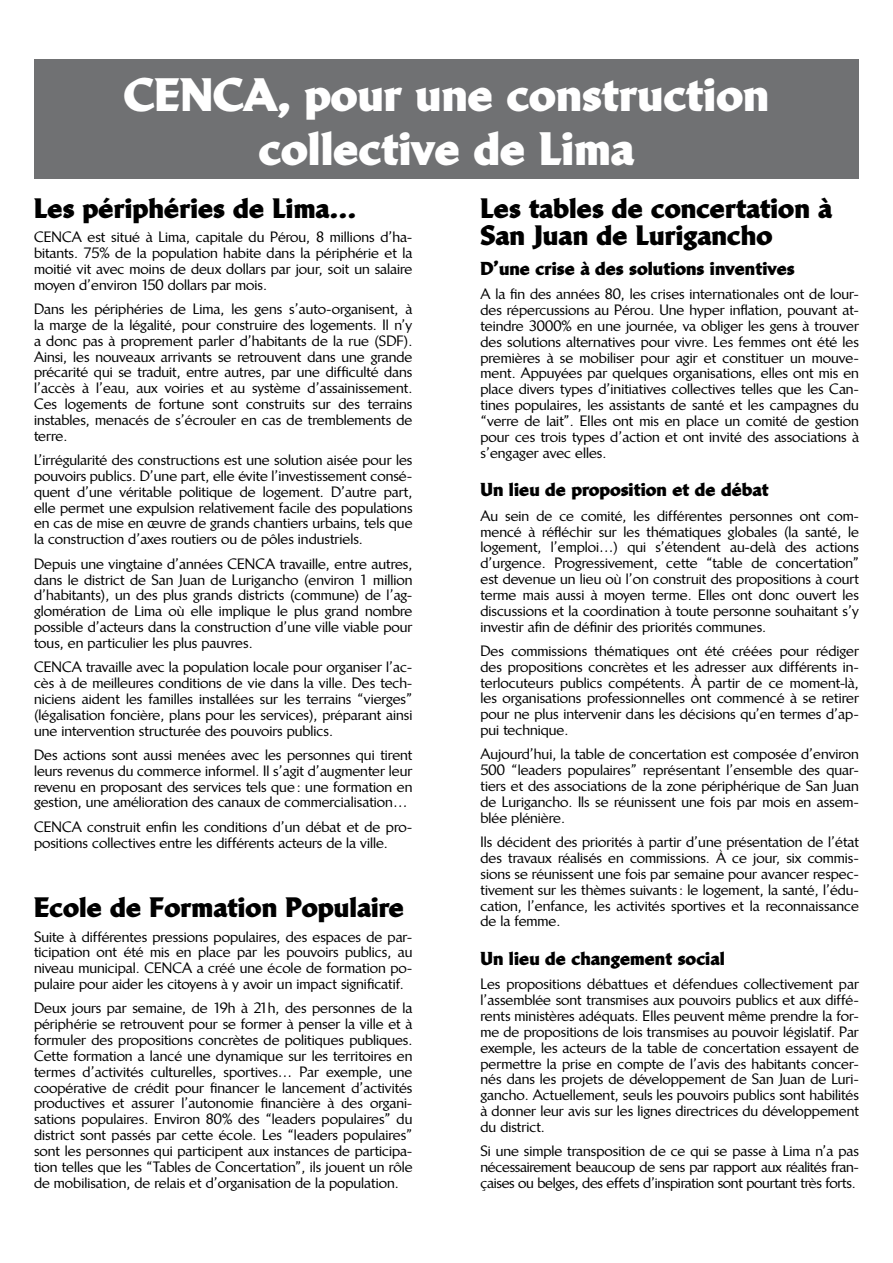
<style>
.page{position:relative;width:893px;height:1263px;background:#fff}
.page>*{position:absolute;margin:0;border:0;box-sizing:border-box;transform-origin:0 0}
.t1{font:900 45px/54px "Linotype Brewery";color:#fff;text-align:center}
.t2{font:900 27px/27px "Linotype Brewery";color:#000}
.t3{font:900 18px "Linotype Brewery";color:#000}
.t4{font:500 14.4px/15.9px "Linotype Brewery";color:#000;text-align:justify}
</style>
<div class="page">
<div style="left:34px;top:60px;width:825px;height:119px;background:#707173"></div>
<h1 class="t1" style="left:124px;top:66px;width:647px">CENCA, pour une construction collective de Lima</h1>
<h2 class="t2" style="left:34px;top:194px;width:324px">Les périphéries de Lima…</h2>
<p class="t4" style="left:34px;top:229px;width:380px">CENCA est situé à Lima, capitale du Pérou, 8 millions d’ha&shy;bitants. 75% de la population habite dans la périphérie et la moitié vit avec moins de deux dollars par jour, soit un salaire moyen d’environ 150 dollars par mois.</p>
<p class="t4" style="left:34px;top:301px;width:380px">Dans les périphéries de Lima, les gens s’auto-organisent, à la marge de la légalité, pour construire des logements. Il n’y a donc pas à proprement parler d’habitants de la rue (SDF).<br>Ainsi, les nouveaux arrivants se retrouvent dans une grande précarité qui se traduit, entre autres, par une difficulté dans l’accès à l’eau, aux voiries et au système d’assainissement.<br>Ces logements de fortune sont construits sur des terrains instables, menacés de s’écrouler en cas de tremblements de terre.</p>
<p class="t4" style="left:34px;top:452px;width:380px">L’irrégularité des constructions est une solution aisée pour les pouvoirs publics. D’une part, elle évite l’investissement consé&shy;quent d’une véritable politique de logement. D’autre part, elle permet une expulsion relativement facile des populations en cas de mise en œuvre de grands chantiers urbains, tels que la construction d’axes routiers ou de pôles industriels.</p>
<p class="t4" style="left:34px;top:556px;width:380px">Depuis une vingtaine d’années CENCA travaille, entre autres, dans le district de San Juan de Lurigancho (environ 1 million d’habitants), un des plus grands districts (commune) de l’ag&shy;glomération de Lima où elle implique le plus grand nombre possible d’acteurs dans la construction d’une ville viable pour tous, en particulier les plus pauvres.</p>
<p class="t4" style="left:34px;top:659px;width:380px">CENCA travaille avec la population locale pour organiser l’ac&shy;cès à de meilleures conditions de vie dans la ville. Des tech&shy;niciens aident les familles installées sur les terrains “vierges” (légalisation foncière, plans pour les services), préparant ainsi une intervention structurée des pouvoirs publics.</p>
<p class="t4" style="left:34px;top:747px;width:380px">Des actions sont aussi menées avec les personnes qui tirent leurs revenus du commerce informel. Il s’agit d’augmenter leur revenu en proposant des services tels que: une formation en gestion, une amélioration des canaux de commercialisation…</p>
<p class="t4" style="left:34px;top:819px;width:380px">CENCA construit enfin les conditions d’un débat et de pro&shy;positions collectives entre les différents acteurs de la ville.</p>
<h2 class="t2" style="left:34px;top:893px;width:371px">Ecole de Formation Populaire</h2>
<p class="t4" style="left:34px;top:928px;width:380px">Suite à différentes pressions populaires, des espaces de par&shy;ticipation ont été mis en place par les pouvoirs publics, au niveau municipal. CENCA a créé une école de formation po&shy;pulaire pour aider les citoyens à y avoir un impact significatif.</p>
<p class="t4" style="left:34px;top:1000px;width:380px">Deux jours par semaine, de 19h à 21h, des personnes de la périphérie se retrouvent pour se former à penser la ville et à formuler des propositions concrètes de politiques publiques.<br>Cette formation a lancé une dynamique sur les territoires en termes d’activités culturelles, sportives… Par exemple, une coopérative de crédit pour financer le lancement d’activités productives et assurer l’autonomie financière à des organi&shy;sations populaires. Environ 80% des “leaders populaires” du district sont passés par cette école. Les “leaders populaires” sont les personnes qui participent aux instances de participa&shy;tion telles que les “Tables de Concertation”, ils jouent un rôle de mobilisation, de relais et d’organisation de la population.</p>
<h2 class="t2" style="left:480px;top:194px;width:353px">Les tables de concertation à<br>San Juan de Lurigancho</h2>
<p class="t3" style="left:480px;top:257px;width:316px">D’une crise à des solutions inventives</p>
<p class="t4" style="left:480px;top:286px;width:380px">A la fin des années 80, les crises internationales ont de lour&shy;des répercussions au Pérou. Une hyper inflation, pouvant at&shy;teindre 3000% en une journée, va obliger les gens à trouver des solutions alternatives pour vivre. Les femmes ont été les premières à se mobiliser pour agir et constituer un mouve&shy;ment. Appuyées par quelques organisations, elles ont mis en place divers types d’initiatives collectives telles que les Can&shy;tines populaires, les assistants de santé et les campagnes du “verre de lait”. Elles ont mis en place un comité de gestion pour ces trois types d’action et ont invité des associations à s’engager avec elles.</p>
<p class="t3" style="left:480px;top:478px;width:290px">Un lieu de proposition et de débat</p>
<p class="t4" style="left:480px;top:508px;width:380px">Au sein de ce comité, les différentes personnes ont com&shy;mencé à réfléchir sur les thématiques globales (la santé, le logement, l’emploi…) qui s’étendent au-delà des actions d’urgence. Progressivement, cette “table de concertation” est devenue un lieu où l’on construit des propositions à court terme mais aussi à moyen terme. Elles ont donc ouvert les discussions et la coordination à toute personne souhaitant s’y investir afin de définir des priorités communes.</p>
<p class="t4" style="left:480px;top:643px;width:380px">Des commissions thématiques ont été créées pour rédiger des propositions concrètes et les adresser aux différents in&shy;terlocuteurs publics compétents. À partir de ce moment-là, les organisations professionnelles ont commencé à se retirer pour ne plus intervenir dans les décisions qu’en termes d’ap&shy;pui technique.</p>
<p class="t4" style="left:480px;top:746px;width:380px">Aujourd’hui, la table de concertation est composée d’environ 500 “leaders populaires” représentant l’ensemble des quar&shy;tiers et des associations de la zone périphérique de San Juan de Lurigancho. Ils se réunissent une fois par mois en assem&shy;blée plénière.</p>
<p class="t4" style="left:480px;top:834px;width:380px">Ils décident des priorités à partir d’une présentation de l’état des travaux réalisés en commissions. À ce jour, six commis&shy;sions se réunissent une fois par semaine pour avancer respec&shy;tivement sur les thèmes suivants: le logement, la santé, l’édu&shy;cation, l’enfance, les activités sportives et la reconnaissance de la femme.</p>
<p class="t3" style="left:480px;top:947px;width:246px">Un lieu de changement social</p>
<p class="t4" style="left:480px;top:976px;width:380px">Les propositions débattues et défendues collectivement par l’assemblée sont transmises aux pouvoirs publics et aux diffé&shy;rents ministères adéquats. Elles peuvent même prendre la for&shy;me de propositions de lois transmises au pouvoir législatif. Par exemple, les acteurs de la table de concertation essayent de permettre la prise en compte de l’avis des habitants concer&shy;nés dans les projets de développement de San Juan de Luri&shy;gancho. Actuellement, seuls les pouvoirs publics sont habilités à donner leur avis sur les lignes directrices du développement du district.</p>
<p class="t4" style="left:480px;top:1143px;width:380px">Si une simple transposition de ce qui se passe à Lima n’a pas nécessairement beaucoup de sens par rapport aux réalités fran&shy;çaises ou belges, des effets d’inspiration sont pourtant très forts.</p>
</div>
